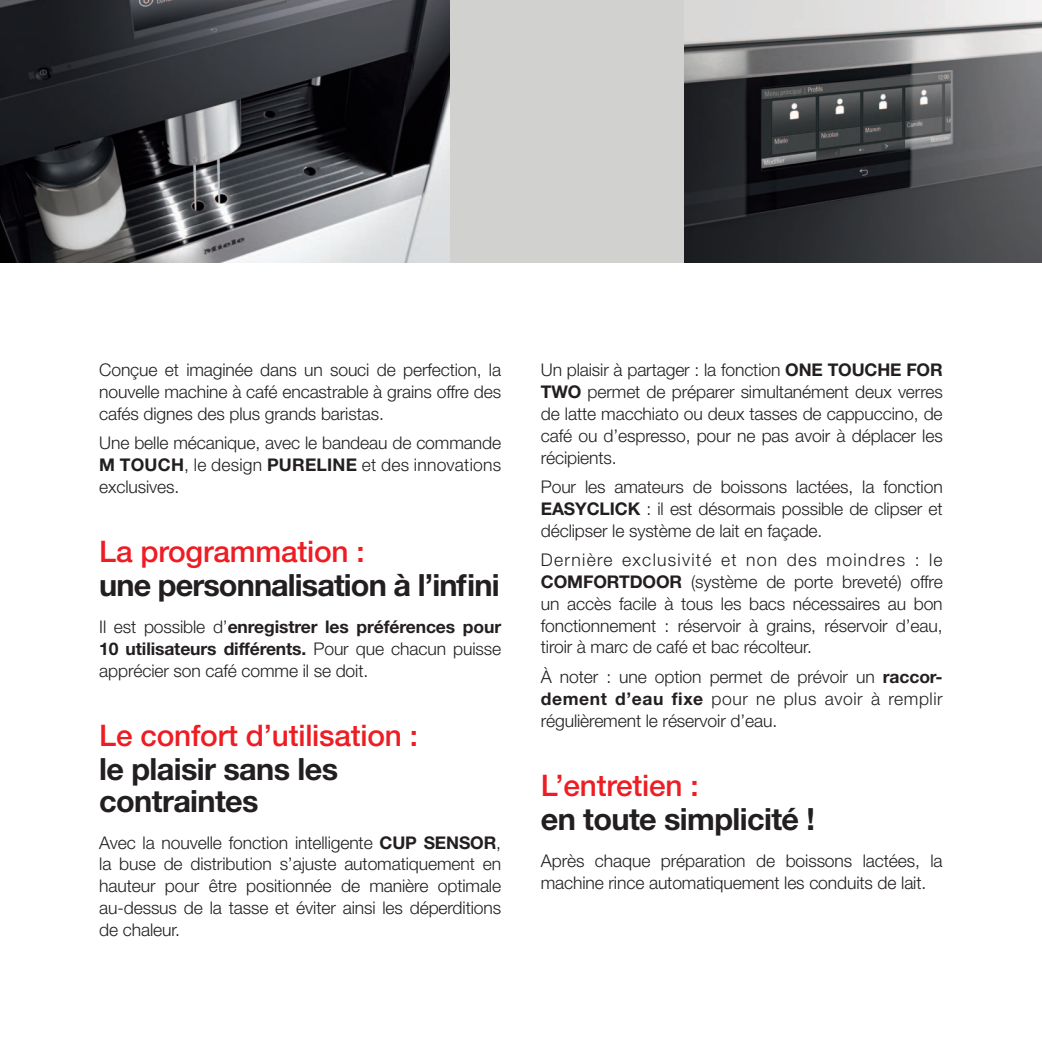
<style>
.page{position:relative;width:1042px;height:1042px;background:#fff}
.page>*{position:absolute;margin:0;border:0;box-sizing:border-box;transform-origin:0 0}
.t1{font:700 30.62px/31.5px "Helvetica Neue";letter-spacing:-.02em;color:#231f20}
.t2{font:500 29.75px "Helvetica Neue";letter-spacing:-.005em;color:#ee1d23}
.t3{font:300 17.5px/21.9px "Helvetica Neue";letter-spacing:-.005em;color:#231f20;text-align:justify}
.s1{font-weight:700}
</style>
<div class="page">
<div style="left:0;top:0;width:1041px;height:263px;background:#d1d2cf"></div>
<img style="left:0;top:0;width:450px;height:263px">
<img style="left:685px;top:0;width:356px;height:263px">
<p class="t3" style="left:99px;top:358px;width:403px">Conçue et imaginée dans un souci de perfection, la nouvelle machine à café encastrable à grains offre des cafés dignes des plus grands baristas.</p>
<p class="t3" style="left:99px;top:431px;width:403px">Une belle mécanique, avec le bandeau de commande <span class="s1">M TOUCH</span>, le design <span class="s1">PURELINE</span> et des innovations exclusives.</p>
<h2 class="t2" style="left:99px;top:534px;width:267px">La programmation :</h2>
<h1 class="t1" style="left:99px;top:569px;width:402px">une personnalisation à l’infini</h1>
<p class="t3" style="left:99px;top:615px;width:403px">Il est possible d’<span class="s1">enregistrer les préférences pour 10 utilisateurs différents.</span> Pour que chacun puisse apprécier son café comme il se doit.</p>
<h2 class="t2" style="left:99px;top:718px;width:320px">Le confort d’utilisation :</h2>
<h1 class="t1" style="left:99px;top:753px;width:240px">le plaisir sans les contraintes</h1>
<p class="t3" style="left:99px;top:831px;width:403px">Avec la nouvelle fonction intelligente <span class="s1">CUP SENSOR</span>, la buse de distribution s’ajuste automatiquement en hauteur pour être positionnée de manière optimale au-dessus de la tasse et éviter ainsi les déperditions de chaleur.</p>
<p class="t3" style="left:541px;top:358px;width:403px">Un plaisir à partager : la fonction <span class="s1">ONE TOUCHE FOR TWO</span> permet de préparer simultanément deux verres de latte macchiato ou deux tasses de cappuccino, de café ou d’espresso, pour ne pas avoir à déplacer les récipients.</p>
<p class="t3" style="left:541px;top:475px;width:403px">Pour les amateurs de boissons lactées, la fonction <span class="s1">EASYCLICK</span> : il est désormais possible de clipser et déclipser le système de lait en façade.</p>
<p class="t3" style="left:541px;top:548px;width:403px">Dernière exclusivité et non des moindres : le <span class="s1">COMFORTDOOR</span> (système de porte breveté) offre un accès facile à tous les bacs nécessaires au bon fonctionnement : réservoir à grains, réservoir d’eau, tiroir à marc de café et bac récolteur.</p>
<p class="t3" style="left:541px;top:665px;width:403px">À noter : une option permet de prévoir un <span class="s1">raccor&shy;dement d’eau fixe</span> pour ne plus avoir à remplir régulièrement le réservoir d’eau.</p>
<h2 class="t2" style="left:541px;top:767px;width:159px">L’entretien :</h2>
<h1 class="t1" style="left:541px;top:802px;width:276px">en toute simplicité !</h1>
<p class="t3" style="left:541px;top:849px;width:403px">Après chaque préparation de boissons lactées, la machine rince automatiquement les conduits de lait.</p>
</div>
